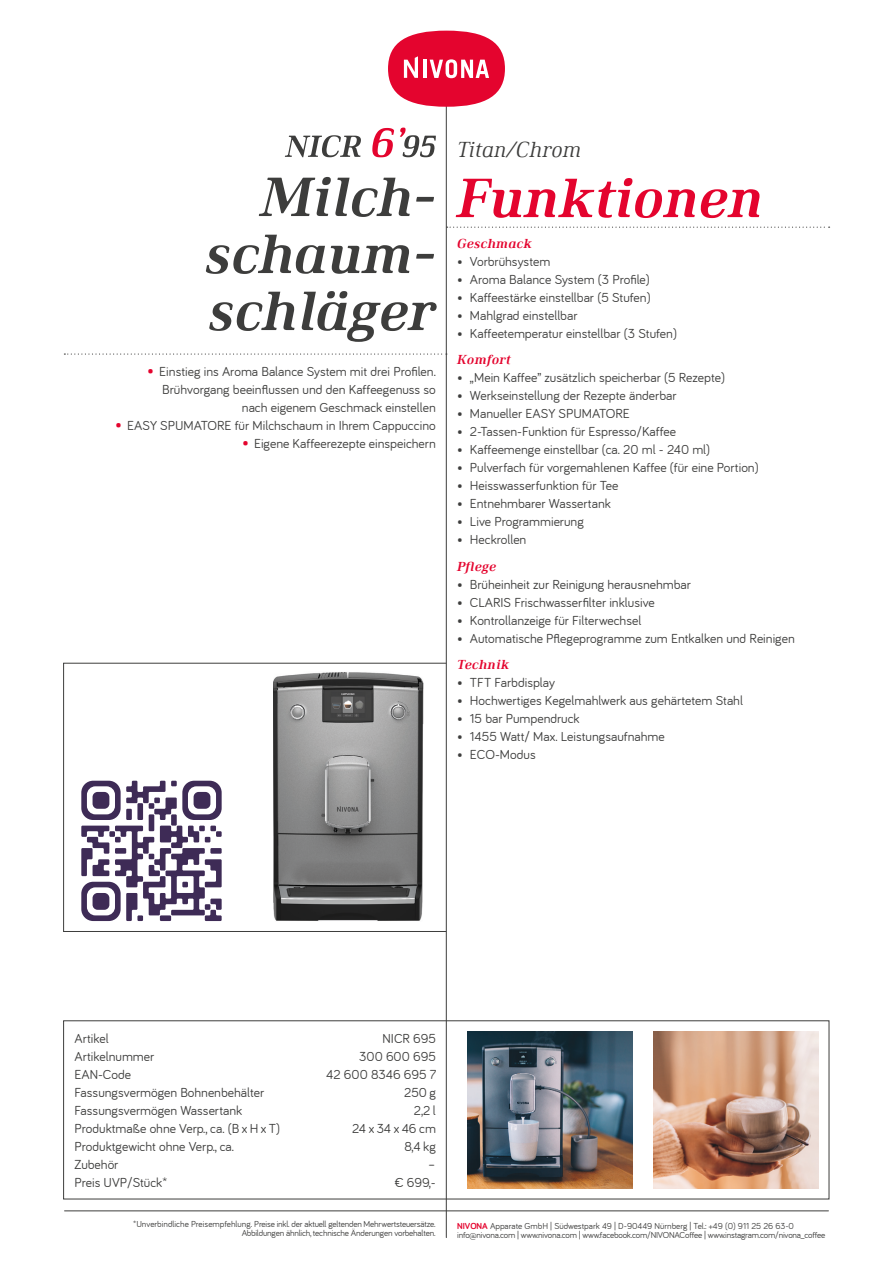
<style>
.page{position:relative;width:893px;height:1263px;background:#fff}
.page>*{position:absolute;margin:0;border:0;box-sizing:border-box;transform-origin:0 0}
.t1{font:italic 700 57px/56.4px "Ethos";color:#3d3d3c}
.t2{font:italic 300 22.5px "Ethos";color:#3d3d3c}
.t3{font:13.5px/18px "Bariol";color:#3d3d3c;text-align:right}
.t4{font:italic 700 13.5px "Ethos";letter-spacing:.02em;color:#e4042e}
.t5{font:9px/9px "Bariol";letter-spacing:-.02em;color:#3d3d3c}
.s1{color:#e4042e}
.s2{font-size:16.5px;color:#e4042e}
.s3{font-weight:700;color:#e4042e}
</style>
<div class="page">
<hr style="left:65px;top:1210px;width:763px;height:1px;background:#3d3d3c">
<hr style="left:446px;top:96px;width:1px;height:1141px;background:#3d3d3c">
<div style="left:388px;top:31px;width:117px;height:76px;background:#e4042e;border-radius:50%"></div>
<svg style="left:404px;top:56px;width:14px;height:22px"></svg>
<hr style="left:423px;top:60px;width:3px;height:18px;background:#fff">
<svg style="left:430px;top:59px;width:59px;height:19px"></svg>
<div style="left:63px;top:663px;width:383px;height:269px;border:1px solid #3d3d3c"></div>
<div style="left:63px;top:1020px;width:766px;height:179px;border:1px solid #3d3d3c"></div>
<svg style="left:447px;top:227px;width:383px;height:1px"></svg>
<svg style="left:372px;top:128px;width:64px;height:29px"></svg>
<svg style="left:285px;top:135px;width:76px;height:22px"></svg>
<svg style="left:64px;top:353px;width:383px;height:2px"></svg>
<svg style="left:81px;top:781px;width:141px;height:140px"></svg>
<img style="left:654px;top:1031px;width:165px;height:157px">
<img style="left:468px;top:1031px;width:164px;height:157px">
<img style="left:273px;top:672px;width:150px;height:249px">
<h2 class="t2" style="left:457px;top:137px;width:126px">Titan/Chrom</h2>
<h1 class="t1" style="left:205px;top:170px;width:561px;text-indent:56px">Milch- <span class="s1">Funktionen </span>schaum-<br>schläger</h1>
<p class="t3" style="left:147px;top:362px;width:290px"><span class="s2">•</span> Einstieg ins Aroma Balance System mit drei Profilen.<br>Brühvorgang beeinflussen und den Kaffeegenuss so nach eigenem Geschmack einstellen</p>
<p class="t3" style="left:115px;top:416px;width:322px"><span class="s2">•</span> EASY SPUMATORE für Milchschaum in Ihrem Cappuccino</p>
<p class="t3" style="left:242px;top:434px;width:195px"><span class="s2">•</span> Eigene Kaffeerezepte einspeichern</p>
<p class="t4" style="left:457px;top:235px;width:76px">Geschmack</p>
<p class="t3" style="left:457px;top:252px;width:95px">• Vorbrühsystem</p>
<p class="t3" style="left:457px;top:270px;width:194px">• Aroma Balance System (3 Profile)</p>
<p class="t3" style="left:457px;top:288px;width:195px">• Kaffeestärke einstellbar (5 Stufen)</p>
<p class="t3" style="left:457px;top:306px;width:122px">• Mahlgrad einstellbar</p>
<p class="t3" style="left:457px;top:324px;width:221px">• Kaffeetemperatur einstellbar (3 Stufen)</p>
<p class="t4" style="left:457px;top:352px;width:55px">Komfort</p>
<p class="t3" style="left:457px;top:369px;width:269px">• „Mein Kaffee” zusätzlich speicherbar (5 Rezepte)</p>
<p class="t3" style="left:457px;top:387px;width:221px">• Werkseinstellung der Rezepte änderbar</p>
<p class="t3" style="left:457px;top:405px;width:174px">• Manueller EASY SPUMATORE</p>
<p class="t3" style="left:457px;top:423px;width:220px">• 2-Tassen-Funktion für Espresso/Kaffee</p>
<p class="t3" style="left:457px;top:441px;width:255px">• Kaffeemenge einstellbar (ca. 20 ml - 240 ml)</p>
<p class="t3" style="left:457px;top:459px;width:303px">• Pulverfach für vorgemahlenen Kaffee (für eine Portion)</p>
<p class="t3" style="left:457px;top:477px;width:163px">• Heisswasserfunktion für Tee</p>
<p class="t3" style="left:457px;top:495px;width:155px">• Entnehmbarer Wassertank</p>
<p class="t3" style="left:457px;top:513px;width:128px">• Live Programmierung</p>
<p class="t3" style="left:457px;top:531px;width:71px">• Heckrollen</p>
<p class="t4" style="left:457px;top:558px;width:41px">Pflege</p>
<p class="t3" style="left:457px;top:575px;width:235px">• Brüheinheit zur Reinigung herausnehmbar</p>
<p class="t3" style="left:457px;top:593px;width:199px">• CLARIS Frischwasserfilter inklusive</p>
<p class="t3" style="left:457px;top:611px;width:186px">• Kontrollanzeige für Filterwechsel</p>
<p class="t3" style="left:457px;top:629px;width:339px">• Automatische Pflegeprogramme zum Entkalken und Reinigen</p>
<p class="t4" style="left:457px;top:657px;width:54px">Technik</p>
<p class="t3" style="left:457px;top:674px;width:99px">• TFT Farbdisplay</p>
<p class="t3" style="left:457px;top:692px;width:287px">• Hochwertiges Kegelmahlwerk aus gehärtetem Stahl</p>
<p class="t3" style="left:457px;top:710px;width:124px">• 15 bar Pumpendruck</p>
<p class="t3" style="left:457px;top:728px;width:209px">• 1455 Watt/ Max. Leistungsaufnahme</p>
<p class="t3" style="left:457px;top:746px;width:80px">• ECO-Modus</p>
<p class="t3" style="left:74px;top:1030px;width:36px">Artikel</p>
<p class="t3" style="left:383px;top:1030px;width:55px">NICR 695</p>
<p class="t3" style="left:74px;top:1048px;width:81px">Artikelnummer</p>
<p class="t3" style="left:359px;top:1048px;width:78px">300 600 695</p>
<p class="t3" style="left:74px;top:1066px;width:58px">EAN-Code</p>
<p class="t3" style="left:326px;top:1066px;width:112px">42 600 8346 695 7</p>
<p class="t3" style="left:74px;top:1084px;width:191px">Fassungsvermögen Bohnenbehälter</p>
<p class="t3" style="left:404px;top:1084px;width:33px">250 g</p>
<p class="t3" style="left:74px;top:1102px;width:169px">Fassungsvermögen Wassertank</p>
<p class="t3" style="left:414px;top:1102px;width:23px">2,2 l</p>
<p class="t3" style="left:74px;top:1120px;width:207px">Produktmaße ohne Verp., ca. (B x H x T)</p>
<p class="t3" style="left:352px;top:1120px;width:85px">24 x 34 x 46 cm</p>
<p class="t3" style="left:74px;top:1138px;width:161px">Produktgewicht ohne Verp., ca.</p>
<p class="t3" style="left:405px;top:1138px;width:33px">8,4 kg</p>
<p class="t3" style="left:74px;top:1156px;width:46px">Zubehör</p>
<p class="t3" style="left:428px;top:1156px;width:9px">–</p>
<p class="t3" style="left:74px;top:1174px;width:94px">Preis UVP/Stück*</p>
<p class="t3" style="left:395px;top:1174px;width:42px">€ 699,-</p>
<p class="t5" style="left:133px;top:1220px;width:304px;text-align:right">*Unverbindliche Preisempfehlung. Preise inkl. der aktuell geltenden Mehrwertsteuersätze.<br>Abbildungen ähnlich, technische Änderungen vorbehalten.</p>
<p class="t5" style="left:457px;top:1221px;width:370px"><span class="s3">NIVONA</span> Apparate GmbH | Südwestpark 49 | D-90449 Nürnberg | Tel.: +49 (0) 911 25 26 63-0 info@nivona.com | www.nivona.com | www.facebook.com/NIVONACoffee | www.instagram.com/nivona_coffee</p>
</div>
